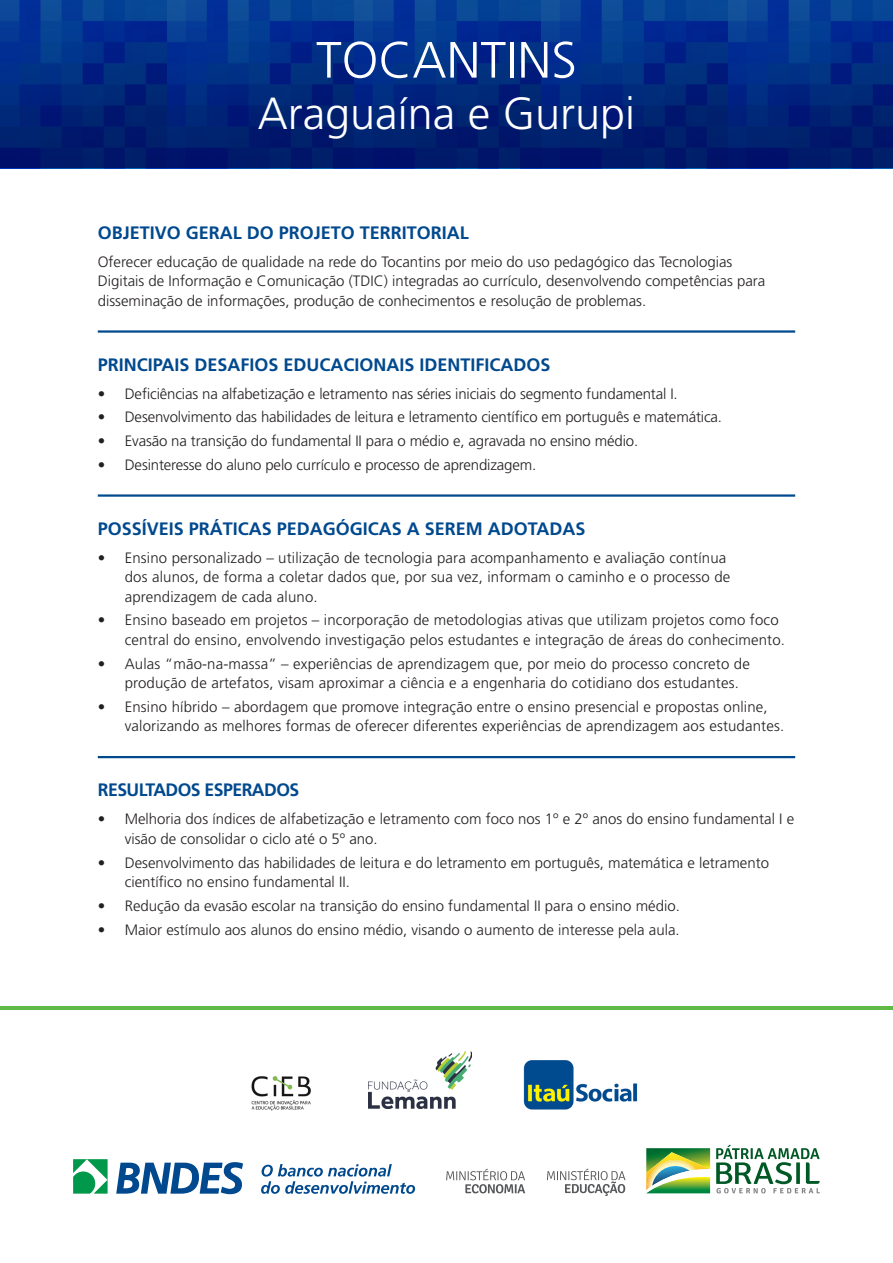
<style>
.page{position:relative;width:893px;height:1263px;background:#fff}
.page>*{position:absolute;margin:0;border:0;box-sizing:border-box;transform-origin:0 0}
.Titulos{font:300 51px "Frutiger";color:#fff}
.Titulos-2{font:300 45px "Frutiger";color:#fff}
.Titulos-3{font:700 18px "Frutiger";color:#01498e}
.Titulos-4{font:700 18px "Frutiger";letter-spacing:-.03em;color:#01498e}
.Texto_corrido{font:300 15px/19.5px "Frutiger";color:#231f20}
</style>
<div class="page">
<svg style="left:446px;top:1169px;width:79px;height:24px"></svg>
<svg style="left:646px;top:1148px;width:64px;height:45px;background:#86b466"></svg>
<svg style="left:716px;top:1144px;width:104px;height:49px"></svg>
<svg style="left:73px;top:1159px;width:35px;height:34px"></svg>
<svg style="left:116px;top:1162px;width:127px;height:32px"></svg>
<svg style="left:261px;top:1164px;width:154px;height:30px"></svg>
<svg style="left:547px;top:1168px;width:78px;height:28px"></svg>
<img style="left:369px;top:1052px;width:102px;height:57px">
<img style="left:523px;top:1060px;width:115px;height:50px">
<img style="left:251px;top:1076px;width:60px;height:35px">
<hr style="left:0;top:1006px;width:893px;height:4px;background:#60bb46">
<hr style="left:98px;top:330px;width:697px;height:3px;background:#01498e">
<hr style="left:98px;top:494px;width:697px;height:3px;background:#01498e">
<hr style="left:98px;top:756px;width:697px;height:2px;background:#01498e">
<svg style="left:0;top:0;width:893px;height:168px;background:#01297f"></svg>
<p class="Titulos" style="left:316px;top:31px;width:262px">TOCANTINS</p>
<p class="Titulos-2" style="left:258px;top:88px;width:379px">Araguaína e Gurupi</p>
<p class="Titulos-3" style="left:98px;top:222px;width:373px">OBJETIVO GERAL DO PROJETO TERRITORIAL</p>
<p class="Texto_corrido" style="left:98px;top:252px;width:669px">Oferecer educação de qualidade na rede do Tocantins por meio do uso pedagógico das Tecnologias<br>Digitais de Informação e Comunicação (TDIC) integradas ao currículo, desenvolvendo competências para disseminação de informações, produção de conhecimentos e resolução de problemas.</p>
<p class="Titulos-3" style="left:98px;top:354px;width:454px">PRINCIPAIS DESAFIOS EDUCACIONAIS IDENTIFICADOS</p>
<p class="Texto_corrido" style="left:98px;top:384px;width:581px">• Deficiências na alfabetização e letramento nas séries iniciais do segmento fundamental I.</p>
<p class="Texto_corrido" style="left:98px;top:408px;width:626px">• Desenvolvimento das habilidades de leitura e letramento científico em português e matemática.</p>
<p class="Texto_corrido" style="left:98px;top:431px;width:542px">• Evasão na transição do fundamental II para o médio e, agravada no ensino médio.</p>
<p class="Texto_corrido" style="left:98px;top:455px;width:440px">• Desinteresse do aluno pelo currículo e processo de aprendizagem.</p>
<p class="Titulos-3" style="left:98px;top:518px;width:489px">POSSÍVEIS PRÁTICAS PEDAGÓGICAS A SEREM ADOTADAS</p>
<p class="Texto_corrido" style="left:125px;top:548px;width:607px;text-indent:-27px">• Ensino personalizado – utilização de tecnologia para acompanhamento e avaliação contínua dos alunos, de forma a coletar dados que, por sua vez, informam o caminho e o processo de aprendizagem de cada aluno.</p>
<p class="Texto_corrido" style="left:125px;top:611px;width:662px;text-indent:-27px">• Ensino baseado em projetos – incorporação de metodologias ativas que utilizam projetos como foco central do ensino, envolvendo investigação pelos estudantes e integração de áreas do conhecimento.</p>
<p class="Texto_corrido" style="left:125px;top:654px;width:627px;text-indent:-27px">• Aulas “mão-na-massa” – experiências de aprendizagem que, por meio do processo concreto de produção de artefatos, visam aproximar a ciência e a engenharia do cotidiano dos estudantes.</p>
<p class="Texto_corrido" style="left:125px;top:697px;width:661px;text-indent:-27px">• Ensino híbrido – abordagem que promove integração entre o ensino presencial e propostas online, valorizando as melhores formas de oferecer diferentes experiências de aprendizagem aos estudantes.</p>
<p class="Titulos-4" style="left:98px;top:779px;width:203px">RESULTADOS ESPERADOS</p>
<p class="Texto_corrido" style="left:125px;top:809px;width:671px;text-indent:-27px">• Melhoria dos índices de alfabetização e letramento com foco nos 1º e 2º anos do ensino fundamental I e visão de consolidar o ciclo até o 5º ano.</p>
<p class="Texto_corrido" style="left:125px;top:853px;width:646px;text-indent:-27px">• Desenvolvimento das habilidades de leitura e do letramento em português, matemática e letramento científico no ensino fundamental II.</p>
<p class="Texto_corrido" style="left:98px;top:896px;width:584px">• Redução da evasão escolar na transição do ensino fundamental II para o ensino médio.</p>
<p class="Texto_corrido" style="left:98px;top:920px;width:583px">• Maior estímulo aos alunos do ensino médio, visando o aumento de interesse pela aula.</p>
</div>
